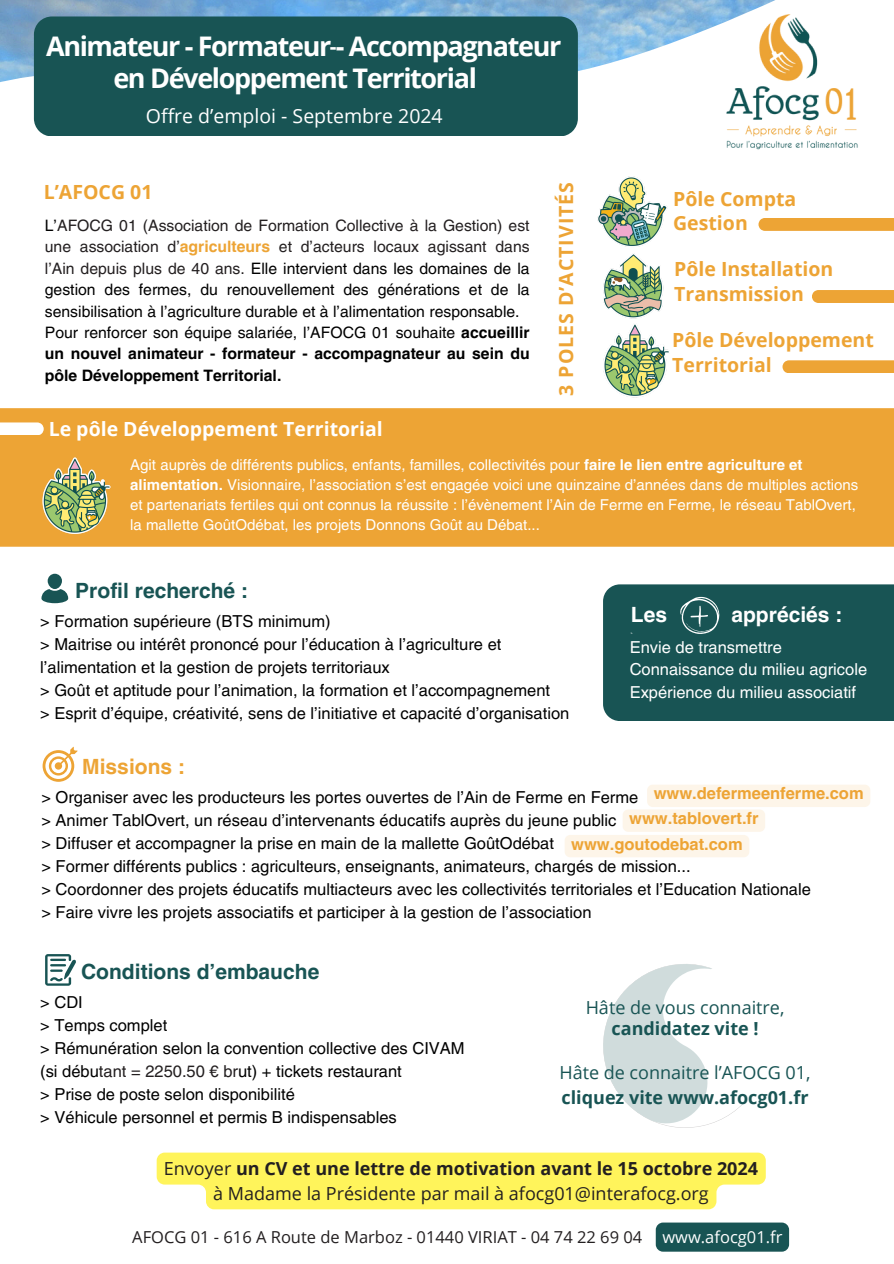
<style>
.page{position:relative;width:894px;height:1264px;background:#fff}
.page>*{position:absolute;margin:0;border:0;box-sizing:border-box;transform-origin:0 0}
.t1{font:700 27px/32.7px "Open Sans";letter-spacing:-.05em;color:#fff}
.t2{font:700 21px "Helvetica LT Pro";color:#185454}
.t3{font:700 21px "Helvetica LT Pro";color:#fff}
.t4{font:700 21px "Helvetica LT Pro";color:#eda435}
.t5{font:700 21px "Open Sans";color:#fff}
.t6{font:700 19.5px/24.8px "Open Sans";color:#eda435}
.t7{font:700 19.5px "Open Sans";color:#fff}
.t8{font:19.5px "Open Sans";color:#fff}
.t9{font:700 19.5px "Open Sans";letter-spacing:.05em;color:#eda435}
.t10{font:18px/24.8px "Open Sans";color:#231f20;text-align:center}
.t11{font:18px "Open Sans";color:#185454}
.t12{font:700 18px "Open Sans";color:#185454}
.t13{font:16.5px/23px "Helvetica LT Pro";color:#000}
.t14{font:16.5px/22.5px "Helvetica LT Pro";color:#fff}
.t15{font:700 16.5px "Helvetica LT Pro";color:#eda435}
.t16{font:16.5px "Open Sans";color:#231f20}
.t17{font:16.5px "Open Sans";color:#fff}
.t18{font:15.75px/21.3px "Helvetica LT Pro";color:#000;text-align:justify}
.t19{font:700 15.75px/21.3px "Helvetica LT Pro";color:#000;text-align:justify}
.t20{font:15px/20.2px "Helvetica LT Pro";color:#fff}
.t21{font:700 3px "Helvetica LT Pro";color:#fff}
.s1{color:#231f20}
.s2{font-weight:700;color:#eda435}
.s3{font-weight:400}
.s4{font-weight:700}
</style>
<div class="page">
<div style="left:0;top:408px;width:893px;height:138px;background:#eda435"></div>
<img style="left:33px;top:454px;width:84px;height:85px">
<svg style="left:0;top:0;width:775px;height:124px"></svg>
<img style="left:603px;top:254px;width:61px;height:65px">
<img style="left:712px;top:3px;width:146px;height:147px">
<div style="left:34px;top:16px;width:543px;height:120px;background:#185454"></div>
<div style="left:758px;top:218px;width:135px;height:13px;background:#eda435"></div>
<div style="left:811px;top:290px;width:82px;height:13px;background:#eda435"></div>
<div style="left:0;top:422px;width:44px;height:13px;background:#fff"></div>
<img style="left:597px;top:176px;width:70px;height:71px">
<div style="left:603px;top:584px;width:290px;height:137px;background:#185454"></div>
<div style="left:48px;top:573px;width:14px;height:16px;background:#185454;border-radius:50%"></div>
<svg style="left:41px;top:589px;width:27px;height:14px"></svg>
<svg style="left:43px;top:746px;width:34px;height:35px"></svg>
<svg style="left:45px;top:954px;width:31px;height:31px"></svg>
<svg style="left:157px;top:964px;width:609px;height:245px"></svg>
<div style="left:655px;top:1222px;width:133px;height:29px;background:#185454;border-radius:7px"></div>
<div style="left:647px;top:784px;width:223px;height:23px;background:#fdf5e9;border-radius:6px"></div>
<div style="left:622px;top:809px;width:143px;height:22px;background:#fdf5e9;border-radius:6px"></div>
<div style="left:564px;top:835px;width:185px;height:22px;background:#fdf5e9;border-radius:6px"></div>
<div style="left:782px;top:360px;width:111px;height:13px;background:#eda435"></div>
<img style="left:603px;top:324px;width:66px;height:74px">
<p class="t1" style="left:113px;top:29px;width:449px;text-indent:-67px">Animateur - Formateur - Accompagnateur en Développement Territorial</p>
<h6 class="t5" style="left:330px;top:31px;width:8px">-</h6>
<h5 class="t8" style="left:146px;top:102px;width:298px">Offre d’emploi - Septembre 2024</h5>
<h6 class="t6" style="left:44px;top:179px;width:110px">L’AFOCG 01</h6>
<p class="t9" style="left:552px;top:396px;width:215px;rotate:-90deg">3 POLES D’ACTIVITÉS</p>
<h3 class="t18" style="left:45px;top:216px;width:486px">L’<span class="s1">AFOCG 01 (Association de Formation Collective à la Gestion) est une association d’</span><span class="s2">agriculteurs</span> <span class="s1">et d’acteurs locaux agissant dans l’Ain depuis plus de 40 ans.</span> Elle intervient dans les domaines de la gestion des fermes, du renouvellement des générations et de la sensibilisation à l’agriculture durable et à l’alimentation responsable.</h3>
<h3 class="t19" style="left:45px;top:323px;width:486px"><span class="s3">Pour renforcer son équipe salariée, l’AFOCG 01 souhaite</span> accueillir un nouvel animateur - formateur - accompagnateur au sein du pôle Développement Territorial.</h3>
<h6 class="t7" style="left:49px;top:415px;width:335px">Le pôle Développement Territorial</h6>
<p class="t6" style="left:673px;top:186px;width:125px">Pôle Compta<br>Gestion</p>
<h1 class="t6" style="left:674px;top:256px;width:160px">Pôle Installation<br>Transmission</h1>
<p class="t6" style="left:672px;top:327px;width:203px">Pôle Développement<br>Territorial</p>
<p class="t20" style="left:130px;top:455px;width:729px">Agit auprès de différents publics, enfants, familles, collectivités pour <span class="s4">faire le lien entre agriculture et alimentation.</span> Visionnaire, l’association s’est engagée voici une quinzaine d’années dans de multiples actions et partenariats fertiles qui ont connus la réussite : l’évènement l’Ain de Ferme en Ferme, le réseau TablOvert, la mallette GoûtOdébat, les projets Donnons Goût au Débat...</p>
<p class="t2" style="left:75px;top:583px;width:174px">Profil recherché :</p>
<p class="t13" style="left:40px;top:611px;width:530px">&gt; Formation supérieure (BTS minimum)<br>&gt; Maitrise ou intérêt prononcé pour l’éducation à l’agriculture et l’alimentation et la gestion de projets territoriaux<br>&gt; Goût et aptitude pour l’animation, la formation et l’accompagnement<br>&gt; Esprit d’équipe, créativité, sens de l’initiative et capacité d’organisation</p>
<h3 class="t4" style="left:82px;top:758px;width:104px">Missions :</h3>
<h3 class="t13" style="left:41px;top:787px;width:770px">&gt; Organiser avec les producteurs les portes ouvertes de l’Ain de Ferme en Ferme<br>&gt; Animer TablOvert, un réseau d’intervenants éducatifs auprès du jeune public<br>&gt; Diffuser et accompagner la prise en main de la mallette GoûtOdébat<br>&gt; Former différents publics : agriculteurs, enseignants, animateurs, chargés de mission...<br>&gt; Coordonner des projets éducatifs multiacteurs avec les collectivités territoriales et l’Education Nationale &gt; Faire vivre les projets associatifs et participer à la gestion de l’association</h3>
<p class="t3" style="left:630px;top:606px;width:38px">Les</p>
<p class="t3" style="left:731px;top:606px;width:112px">appréciés :</p>
<p class="t21" style="left:630px;top:631px;width:3px">&gt;</p>
<h6 class="t14" style="left:629px;top:637px;width:239px">Envie de transmettre<br>Connaissance du milieu agricole<br>Expérience du milieu associatif</h6>
<h5 class="t15" style="left:653px;top:787px;width:211px">www.defermeenferme.com</h5>
<h5 class="t15" style="left:629px;top:812px;width:131px">www.tablovert.fr</h5>
<h5 class="t15" style="left:571px;top:837px;width:173px">www.goutodebat.com</h5>
<p class="t2" style="left:81px;top:963px;width:240px">Conditions d’embauche</p>
<h3 class="t13" style="left:40px;top:991px;width:426px">&gt; CDI<br>&gt; Temps complet<br>&gt; Rémunération selon la convention collective des CIVAM (si débu<span class="s1">tant = 2250.50 € br</span>ut) + tickets restaurant<br>&gt; Prise de poste selon disponibilité<br>&gt; Véhicule personnel et permis B indispensables</h3>
<p class="t11" style="left:585px;top:994px;width:200px">Hâte de vous connaitre,</p>
<p class="t12" style="left:611px;top:1015px;width:148px">candidatez vite !</p>
<h2 class="t11" style="left:559px;top:1059px;width:252px">Hâte de connaitre l’AFOCG 01,</h2>
<p class="t12" style="left:561px;top:1085px;width:248px">cliquez vite www.afocg01.fr</p>
<h3 class="t10" style="left:164px;top:1155px;width:595px">Envoyer <span class="s4">un CV et une lettre de motivation avant le 15 octobre 2024 </span>à Madame la Présidente par mail à afocg01@interafocg.org</h3>
<p class="t16" style="left:132px;top:1225px;width:511px">AFOCG 01 - 616 A Route de Marboz - 01440 VIRIAT - 04 74 22 69 04</p>
<h3 class="t17" style="left:662px;top:1225px;width:122px">www.afocg01.fr</h3>
</div>
